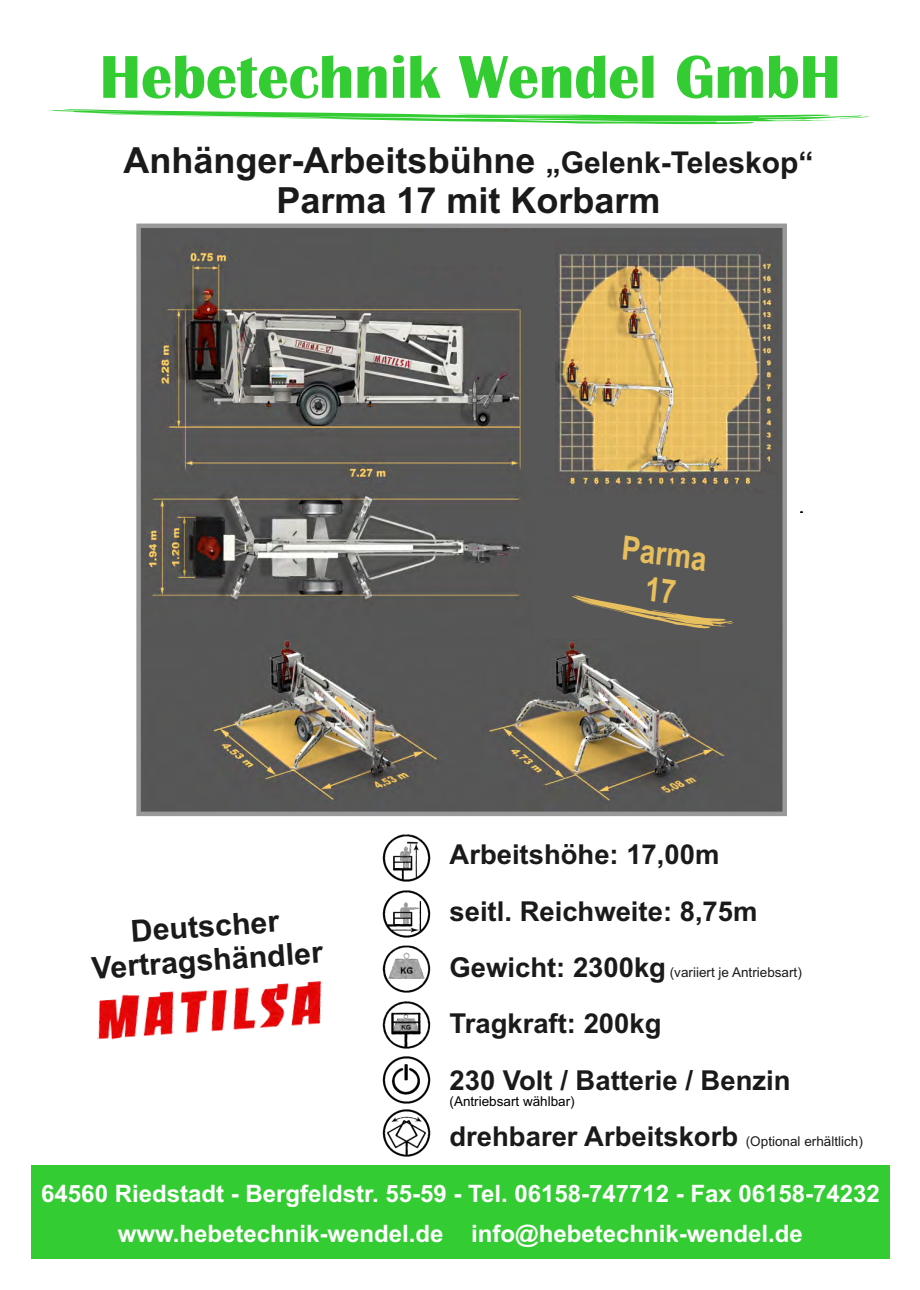
<style>
.page{position:relative;width:920px;height:1290px;background:#fff}
.page>*{position:absolute;margin:0;border:0;box-sizing:border-box;transform-origin:0 0}
.t1{font:700 62.55px "Britannic";color:#3c3}
.t2{font:700 36px/40.2px "Arial";color:#1a1a1a;text-align:center}
.t3{font:700 33.45px/37.3px "Arial";color:#e8bf5e;text-align:center;scale:.84 1}
.t4{font:700 30.45px/33.9px "Arial";color:#1a1a1a;text-align:center}
.t5{font:700 27.45px/56.4px "Arial";color:#1a1a1a}
.t6{font:700 24px "Arial";color:#fff}
.t7{font:13.5px "Arial";color:#1a1a1a}
.t8{font:13.5px "Arial";color:#000}
.s1{font-size:30px}
.s2{font-weight:400;font-size:13.5px}
</style>
<div class="page">
<svg style="left:51px;top:109px;width:818px;height:15px"></svg>
<div style="left:31px;top:1165px;width:859px;height:93px;background:#3c3"></div>
<img style="left:97px;top:981px;width:225px;height:59px">
<img style="left:382px;top:1056px;width:49px;height:47px">
<img style="left:382px;top:835px;width:49px;height:47px">
<img style="left:382px;top:945px;width:49px;height:47px">
<img style="left:382px;top:1001px;width:49px;height:47px">
<img style="left:382px;top:890px;width:49px;height:47px">
<img style="left:141px;top:229px;width:641px;height:582px">
<div style="left:399px;top:232px;width:121px;height:34px;background:#575757"></div>
<div style="left:535px;top:494px;width:242px;height:144px;background:#575757"></div>
<div style="left:701px;top:601px;width:71px;height:71px;background:#575757"></div>
<div style="left:523px;top:232px;width:32px;height:244px;background:#575757"></div>
<div style="left:753px;top:475px;width:21px;height:13px;background:#575757"></div>
<svg style="left:572px;top:595px;width:161px;height:34px"></svg>
<div style="left:136px;top:224px;width:651px;height:592px;border:4px solid #999"></div>
<img style="left:382px;top:1109px;width:49px;height:47px">
<h1 class="t1" style="left:100px;top:55px;width:743px">Hebetechnik Wendel GmbH</h1>
<h2 class="t2" style="left:124px;top:143px;width:691px">Anhänger-Arbeitsbühne <span class="s1">„Gelenk-Teleskop“<br></span>Parma 17 mit Korbarm</h2>
<p class="t4" style="left:88px;top:920px;width:233px;rotate:-4deg">Deutscher<br>Vertragshändler</p>
<p class="t3" style="left:624px;top:532px;width:103px;rotate:8deg">Parma<br>17</p>
<p class="t5" style="left:449px;top:829px;width:343px">Arbeitshöhe: 17,00m<br>seitl. Reichweite: 8,75m<br>Gewicht: 2300kg<br>Tragkraft: 200kg<br>230 Volt / Batterie / Benzin</p>
<p class="t7" style="left:670px;top:967px;width:134px">(variiert je Antriebsart)</p>
<p class="t8" style="left:449px;top:1096px;width:127px">(Antriebsart wählbar)</p>
<p class="t5" style="left:449px;top:1111px;width:415px">drehbarer Arbeitskorb <span class="s2">(Optional erhältlich)</span></p>
<p class="t6" style="left:41px;top:1184px;width:840px">64560 Riedstadt - Bergfeldstr. 55-59 - Tel. 06158-747712 - Fax 06158-74232</p>
<p class="t6" style="left:118px;top:1224px;width:687px">www.hebetechnik-wendel.de info@hebetechnik-wendel.de</p>
</div>
